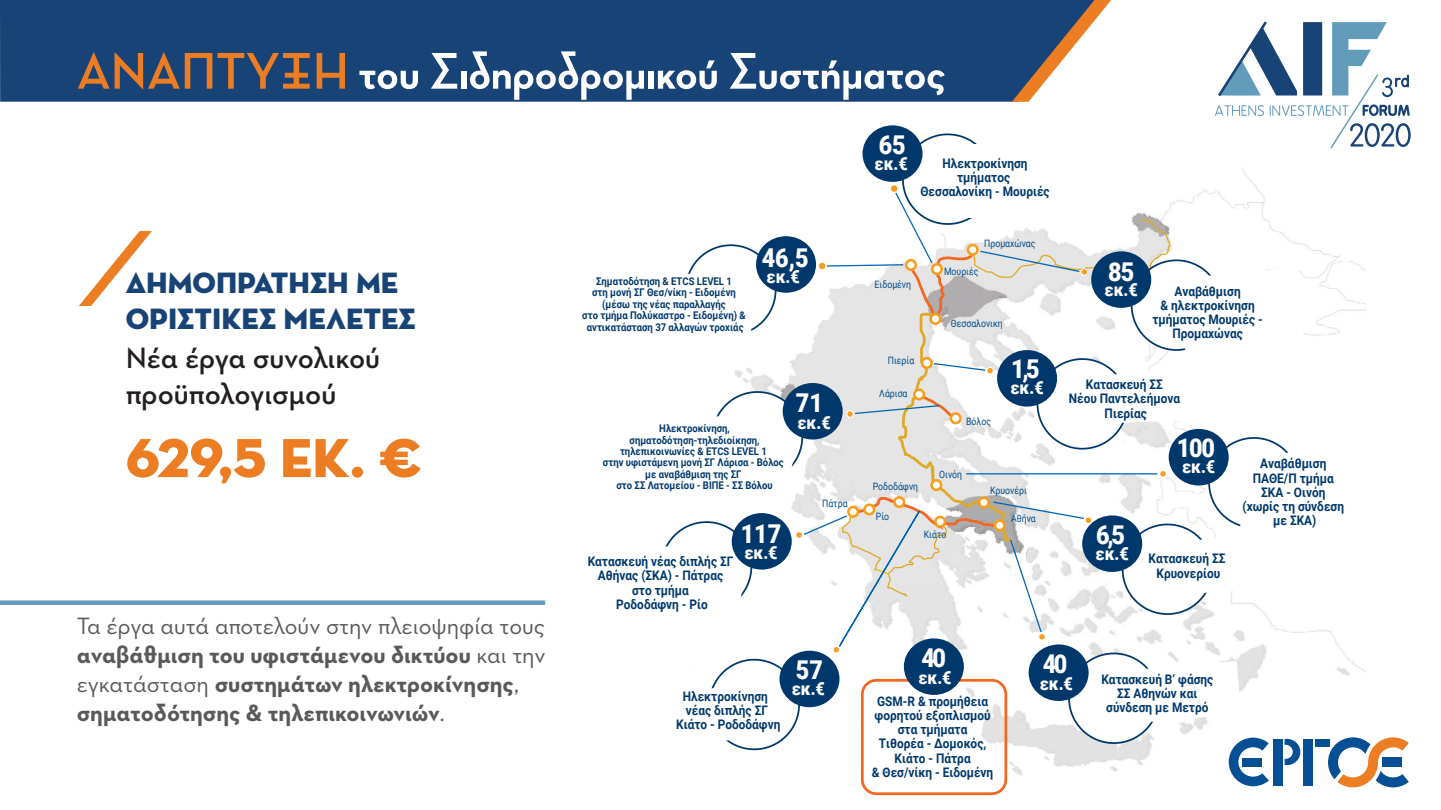
<style>
.page{position:relative;width:1441px;height:810px;background:#fff}
.page>*{position:absolute;margin:0;border:0;box-sizing:border-box;transform-origin:0 0}
.t1{font:55.95px "Neutraface Display Titling";color:#ed7d23}
.t2{font:700 52.5px "Neutraface Display";color:#fff}
.t3{font:600 30px/36px "Neutraface Text";letter-spacing:-.005em;color:#231f20}
.t4{font:30px/36px "Neutraface Display Titling";color:#184376}
.t5{font:900 25.95px "Roboto";color:#fff;scale:.9 1}
.t6{font:700 24px/28.8px "Neutraface Text";color:#58595b}
.t7{font:900 18px "Roboto";color:#fff;scale:.9 1}
.t8{font:700 13.2px/14.2px "Roboto";color:#00386c;text-align:center;scale:.9 1}
.t9{font:700 10.65px/11.6px "Roboto";color:#00386c;text-align:center;scale:.89 1}
.t10{font:700 10.5px/11.4px "Roboto";color:#00386c;text-align:center;scale:.9 1}
.t11{font:10.2px "Roboto";color:#004b88;scale:.86 1}
.s1{color:#ed7d23}
.s2{font-weight:400}
</style>
<div class="page">
<img style="left:545px;top:126px;width:820px;height:670px">
<div style="left:832px;top:646px;width:7px;height:7px;background:#f99d1c;border-radius:50%"></div>
<div style="left:832px;top:646px;width:7px;height:7px;border:1px solid #fff;border-radius:50%"></div>
<div style="left:709px;top:660px;width:90px;height:89px;background:#fff;border-radius:50%"></div>
<div style="left:779px;top:651px;width:60px;height:56px;background:#00386c;border-radius:50%"></div>
<svg style="left:633px;top:683px;width:145px;height:66px"></svg>
<div style="left:686px;top:245px;width:89px;height:90px;background:#fff;border-radius:50%"></div>
<div style="left:756px;top:236px;width:60px;height:57px;background:#00386c;border-radius:50%"></div>
<svg style="left:610px;top:268px;width:141px;height:72px"></svg>
<div style="left:712px;top:392px;width:90px;height:90px;background:#fff;border-radius:50%"></div>
<div style="left:782px;top:383px;width:60px;height:57px;background:#00386c;border-radius:50%"></div>
<svg style="left:632px;top:415px;width:162px;height:97px"></svg>
<div style="left:795px;top:532px;width:7px;height:6px;background:#f99d1c;border-radius:50%"></div>
<div style="left:795px;top:532px;width:7px;height:6px;border:1px solid #fff;border-radius:50%"></div>
<div style="left:661px;top:522px;width:90px;height:90px;background:#fff;border-radius:50%"></div>
<div style="left:731px;top:513px;width:60px;height:57px;background:#00386c;border-radius:50%"></div>
<svg style="left:581px;top:545px;width:162px;height:97px"></svg>
<div style="left:1068px;top:653px;width:90px;height:90px;background:#fff;border-radius:50%"></div>
<div style="left:1028px;top:644px;width:60px;height:57px;background:#00386c;border-radius:50%"></div>
<svg style="left:1137px;top:661px;width:103px;height:66px"></svg>
<div style="left:902px;top:134px;width:90px;height:90px;background:#fff;border-radius:50%"></div>
<div style="left:862px;top:125px;width:60px;height:57px;background:#00386c;border-radius:50%"></div>
<svg style="left:802px;top:185px;width:563px;height:463px"></svg>
<div style="left:860px;top:679px;width:147px;height:116px;border:3px solid #f26722;border-radius:14px"></div>
<div style="left:903px;top:638px;width:60px;height:57px;background:#00386c;border-radius:50%"></div>
<div style="left:947px;top:145px;width:125px;height:73px;background:#fff"></div>
<div style="left:0;top:0;width:1011px;height:102px;background:#184376"></div>
<svg style="left:1327px;top:737px;width:81px;height:50px"></svg>
<div style="left:1381px;top:757px;width:20px;height:10px;background:#074f94"></div>
<svg style="left:1228px;top:738px;width:40px;height:48px"></svg>
<div style="left:1242px;top:758px;width:19px;height:9px;background:#074f94"></div>
<div style="left:1272px;top:739px;width:10px;height:46px;background:#074f94"></div>
<svg style="left:1284px;top:739px;width:16px;height:26px"></svg>
<div style="left:1302px;top:739px;width:10px;height:46px;background:#074f94"></div>
<div style="left:1314px;top:739px;width:15px;height:8px;background:#074f94"></div>
<svg style="left:1214px;top:21px;width:196px;height:127px"></svg>
<svg style="left:1011px;top:0;width:100px;height:102px"></svg>
<svg style="left:79px;top:231px;width:73px;height:75px"></svg>
<div style="left:0;top:600px;width:545px;height:5px;background:#639cbb"></div>
<h2 class="t2" style="left:77px;top:34px;width:870px"><span class="s1">ΑΝΑΠΤΥΞΗ</span> του Σιδηροδρομικού Συστήματος</h2>
<h3 class="t4" style="left:126px;top:263px;width:291px">Δημοπράτηση με<br>Οριστικές Μελέτες</h3>
<h3 class="t3" style="left:126px;top:337px;width:256px">Νέα έργα συνολικού προϋπολογισμού</h3>
<h1 class="t1" style="left:126px;top:413px;width:297px">629,5 εκ. €</h1>
<h3 class="t6" style="left:77px;top:610px;width:470px"><span class="s2">Τα έργα αυτά αποτελούν στην πλειοψηφία τους </span>αναβάθμιση του υφιστάμενου δικτύου <span class="s2">και την εγκατάσταση</span> συστημάτων ηλεκτροκίνησης<span class="s2">, </span>σηματοδότησης &amp; τηλεπικοινωνιών<span class="s2">.</span></h3>
<p class="t9" style="left:582px;top:275px;width:185px">Σηματοδότηση &amp; ETCS LEVEL 1<br>στη μονή ΣΓ Θεσ/νίκη - Ειδομένη (μέσω της νέας παραλλαγής<br>στο τμήμα Πολύκαστρο - Ειδομένη) &amp; αντικατάσταση 37 αλλαγών τροχιάς</p>
<h3 class="t5" style="left:761px;top:239px;width:54px">46,5</h3>
<h3 class="t7" style="left:766px;top:264px;width:38px">εκ.€</h3>
<h3 class="t5" style="left:795px;top:385px;width:32px">71</h3>
<p class="t10" style="left:659px;top:422px;width:80px">Ηλεκτροκίνηση,</p>
<p class="t10" style="left:603px;top:434px;width:202px">σηματοδότηση-τηλεδιοίκηση, τηλεπικοινωνίες &amp; ETCS LEVEL 1<br>στην υφιστάμενη μονή ΣΓ Λάρισα - Βόλος με αναβάθμιση της ΣΓ<br>στο ΣΣ Λατομείου - ΒΙΠΕ - ΣΣ Βόλου</p>
<h3 class="t5" style="left:740px;top:515px;width:47px">117</h3>
<h3 class="t7" style="left:744px;top:540px;width:38px">εκ.€</h3>
<p class="t8" style="left:587px;top:554px;width:163px">Κατασκευή νέας διπλής ΣΓ<br>Αθήνας (ΣΚΑ) - Πάτρας στο τμήμα<br>Ροδοδάφνη - Ρίο</p>
<h3 class="t7" style="left:797px;top:410px;width:38px">εκ.€</h3>
<p class="t11" style="left:822px;top:496px;width:31px">Πάτρα</p>
<p class="t8" style="left:676px;top:689px;width:117px">Ηλεκτροκίνηση νέας διπλής ΣΓ<br>Κιάτο - Ροδοδάφνη</p>
<h3 class="t5" style="left:795px;top:651px;width:32px">57</h3>
<h3 class="t7" style="left:791px;top:676px;width:38px">εκ.€</h3>
<h3 class="t5" style="left:878px;top:126px;width:32px">65</h3>
<h3 class="t7" style="left:874px;top:151px;width:38px">εκ.€</h3>
<p class="t8" style="left:920px;top:155px;width:145px">Ηλεκτροκίνηση τμήματος<br>Θεσσαλονίκη - Μουριές</p>
<p class="t11" style="left:874px;top:277px;width:44px">Ειδομένη</p>
<p class="t11" style="left:984px;top:236px;width:61px">Προμαχώνας</p>
<p class="t11" style="left:943px;top:264px;width:42px">Moυριές</p>
<p class="t11" style="left:950px;top:317px;width:62px">Θεσσαλονικη</p>
<p class="t11" style="left:887px;top:353px;width:32px">Πιερία</p>
<p class="t11" style="left:879px;top:386px;width:34px">Λάρισα</p>
<h3 class="t5" style="left:1011px;top:351px;width:33px">1,5</h3>
<h3 class="t7" style="left:1010px;top:375px;width:38px">εκ.€</h3>
<p class="t11" style="left:966px;top:414px;width:30px">Βόλος</p>
<p class="t11" style="left:939px;top:467px;width:28px">Οινόη</p>
<p class="t11" style="left:872px;top:480px;width:54px">Ροδοδάφνη</p>
<p class="t11" style="left:989px;top:483px;width:44px">Κρυονέρι</p>
<p class="t11" style="left:875px;top:509px;width:17px">Ρίο</p>
<p class="t11" style="left:1011px;top:511px;width:30px">Αθήνα</p>
<p class="t11" style="left:923px;top:527px;width:28px">Κιάτο</p>
<h3 class="t5" style="left:1107px;top:254px;width:31px">85</h3>
<h3 class="t7" style="left:1104px;top:277px;width:38px">εκ.€</h3>
<p class="t8" style="left:1152px;top:283px;width:124px">Αναβάθμιση<br>&amp; ηλεκτροκίνηση τμήματος Μουριές -<br>Προμαχώνας</p>
<p class="t8" style="left:1068px;top:377px;width:125px">Κατασκευή ΣΣ<br>Νέου Παντελεήμονα<br>Πιερίας</p>
<h3 class="t5" style="left:1176px;top:430px;width:44px">100</h3>
<h3 class="t7" style="left:1181px;top:454px;width:38px">εκ.€</h3>
<p class="t8" style="left:1242px;top:456px;width:114px">Αναβάθμιση<br>ΠΑΘΕ/Π τμήμα<br>ΣΚΑ - Οινόη (χωρίς τη σύνδεση με ΣΚΑ)</p>
<h3 class="t5" style="left:1096px;top:516px;width:33px">6,5</h3>
<p class="t8" style="left:1156px;top:551px;width:78px;text-align:left;text-indent:-61px"><sup>εκ.€</sup> Κατασκευή ΣΣ<br>Κρυονερίου</p>
<h3 class="t5" style="left:921px;top:639px;width:29px">40</h3>
<h3 class="t7" style="left:918px;top:665px;width:38px">εκ.€</h3>
<p class="t8" style="left:871px;top:693px;width:136px">GSM-R &amp; προμήθεια φορητού εξοπλισμού στα τμήματα<br>Τιθορέα - ∆ομοκός,<br>Κιάτο - Πάτρα<br>&amp; Θεσ/νίκη - Ειδομένη</p>
<h3 class="t5" style="left:1042px;top:645px;width:29px">40</h3>
<h3 class="t7" style="left:1039px;top:671px;width:38px">εκ.€</h3>
<p class="t8" style="left:1101px;top:671px;width:126px">Κατασκευή Β’ φάσης<br>ΣΣ Αθηνών και σύνδεση με Μετρό</p>
</div>
